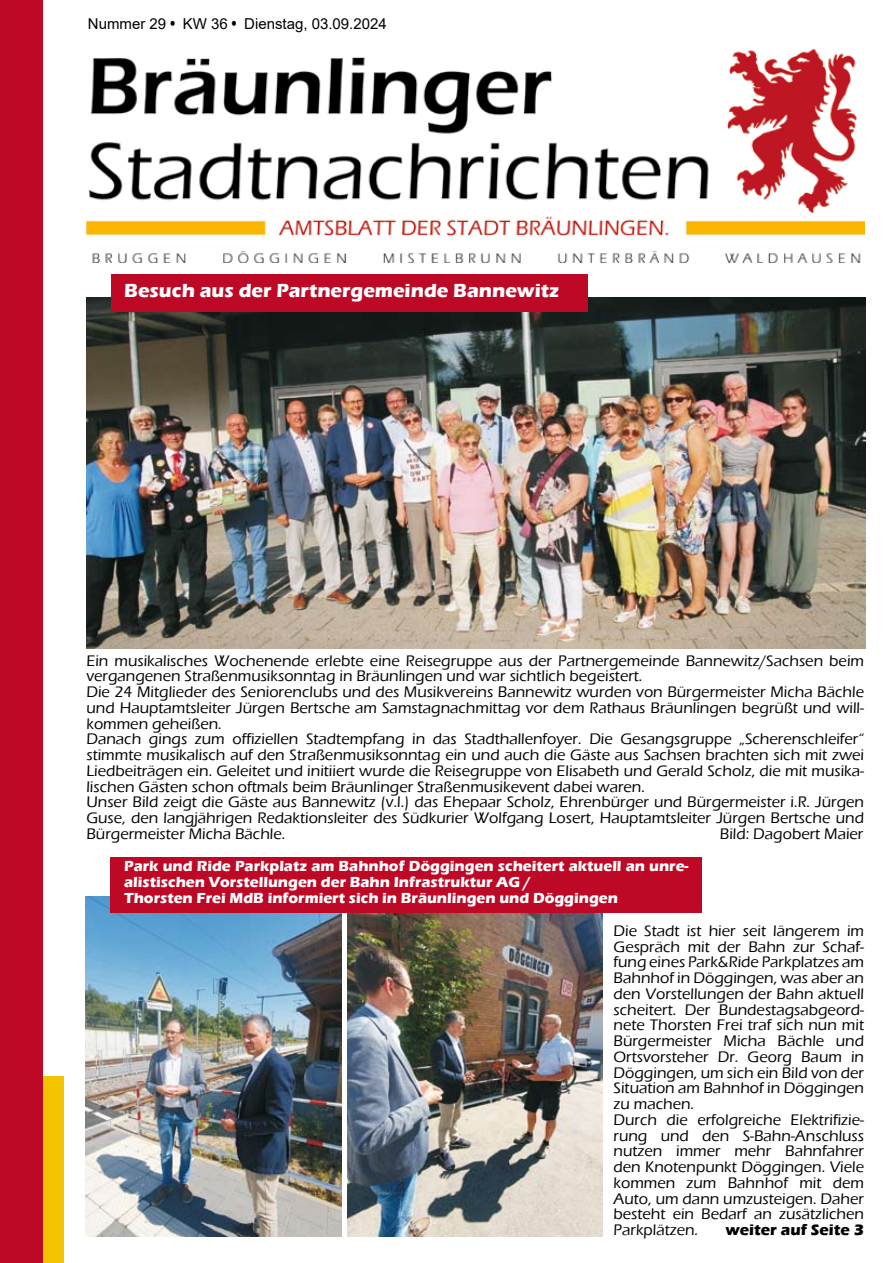
<style>
.page{position:relative;width:893px;height:1263px;background:#fff}
.page>*{position:absolute;margin:0;border:0;box-sizing:border-box;transform-origin:0 0}
.t1{font:700 19.5px "Eras ITC";color:#fff}
.t2{font:500 15.75px/15.8px "Eras ITC";color:#000}
.t3{font:700 15.75px "Eras ITC";color:#000}
.t4{font:700 15px/15.8px "Eras ITC";color:#fff}
.t5{font:15px "Arial";color:#000}
.s1{font-family:"Helvetica";font-stretch:condensed;font-size:15.75px}
</style>
<div class="page">
<div style="left:42px;top:1076px;width:22px;height:187px;background:#f5c400"></div>
<div style="left:0;top:0;width:43px;height:1263px;background:#bd0926"></div>
<img style="left:86px;top:48px;width:779px;height:215px">
<img style="left:86px;top:297px;width:779px;height:351px">
<div style="left:111px;top:275px;width:476px;height:37px;background:#bd0926"></div>
<img style="left:86px;top:896px;width:255px;height:341px">
<img style="left:348px;top:912px;width:255px;height:325px">
<div style="left:111px;top:857px;width:591px;height:55px;background:#bd0926"></div>
<p class="t5" style="left:88px;top:14px;width:300px">Nummer 29 <span class="s1">•</span> KW 36 <span class="s1">•</span> Dienstag, 03.09.2024</p>
<p class="t1" style="left:124px;top:280px;width:437px">Besuch aus der Partnergemeinde Bannewitz</p>
<p class="t2" style="left:86px;top:653px;width:779px">Ein musikalisches Wochenende erlebte eine Reisegruppe aus der Partnergemeinde Bannewitz/Sachsen beim vergangenen Straßenmusiksonntag in Bräunlingen und war sichtlich begeistert.<br>Die 24 Mitglieder des Seniorenclubs und des Musikvereins Bannewitz wurden von Bürgermeister Micha Bächle und Hauptamtsleiter Jürgen Bertsche am Samstagnachmittag vor dem Rathaus Bräunlingen begrüßt und will&shy;kommen geheißen.<br>Danach gings zum offiziellen Stadtempfang in das Stadthallenfoyer. Die Gesangsgruppe „Scherenschleifer“ stimmte musikalisch auf den Straßenmusiksonntag ein und auch die Gäste aus Sachsen brachten sich mit zwei Liedbeiträgen ein. Geleitet und initiiert wurde die Reisegruppe von Elisabeth und Gerald Scholz, die mit musika&shy;lischen Gästen schon oftmals beim Bräunlinger Straßenmusikevent dabei waren.<br>Unser Bild zeigt die Gäste aus Bannewitz (v.l.) das Ehepaar Scholz, Ehrenbürger und Bürgermeister i.R. Jürgen Guse, den langjährigen Redaktionsleiter des Südkurier Wolfgang Losert, Hauptamtsleiter Jürgen Bertsche und Bürgermeister Micha Bächle.</p>
<p class="t2" style="left:720px;top:826px;width:145px">Bild: Dagobert Maier</p>
<p class="t4" style="left:124px;top:858px;width:566px">Park und Ride Parkplatz am Bahnhof Döggingen scheitert aktuell an unre&shy;alistischen Vorstellungen der Bahn Infrastruktur AG /<br>Thorsten Frei MdB informiert sich in Bräunlingen und Döggingen</p>
<p class="t2" style="left:614px;top:923px;width:252px">Die Stadt ist hier seit längerem im<br>Gespräch mit der Bahn zur Schaf&shy;fung eines Park&amp;Ride Parkplatzes am<br>Bahnhof in Döggingen, was aber an den Vorstellungen der Bahn aktuell scheitert. Der Bundestagsabgeord&shy;nete Thorsten Frei traf sich nun mit<br>Bürgermeister Micha Bächle und<br>Ortsvorsteher Dr. Georg Baum in<br>Döggingen, um sich ein Bild von der<br>Situation am Bahnhof in Döggingen zu machen.<br>Durch die erfolgreiche Elektrifizie&shy;rung und den S-Bahn-Anschluss nutzen immer mehr Bahnfahrer den Knotenpunkt Döggingen. Viele kommen zum Bahnhof mit dem<br>Auto, um dann umzusteigen. Daher besteht ein Bedarf an zusätzlichen<br>Parkplätzen.</p>
<p class="t3" style="left:726px;top:1221px;width:140px">weiter auf Seite 3</p>
</div>
